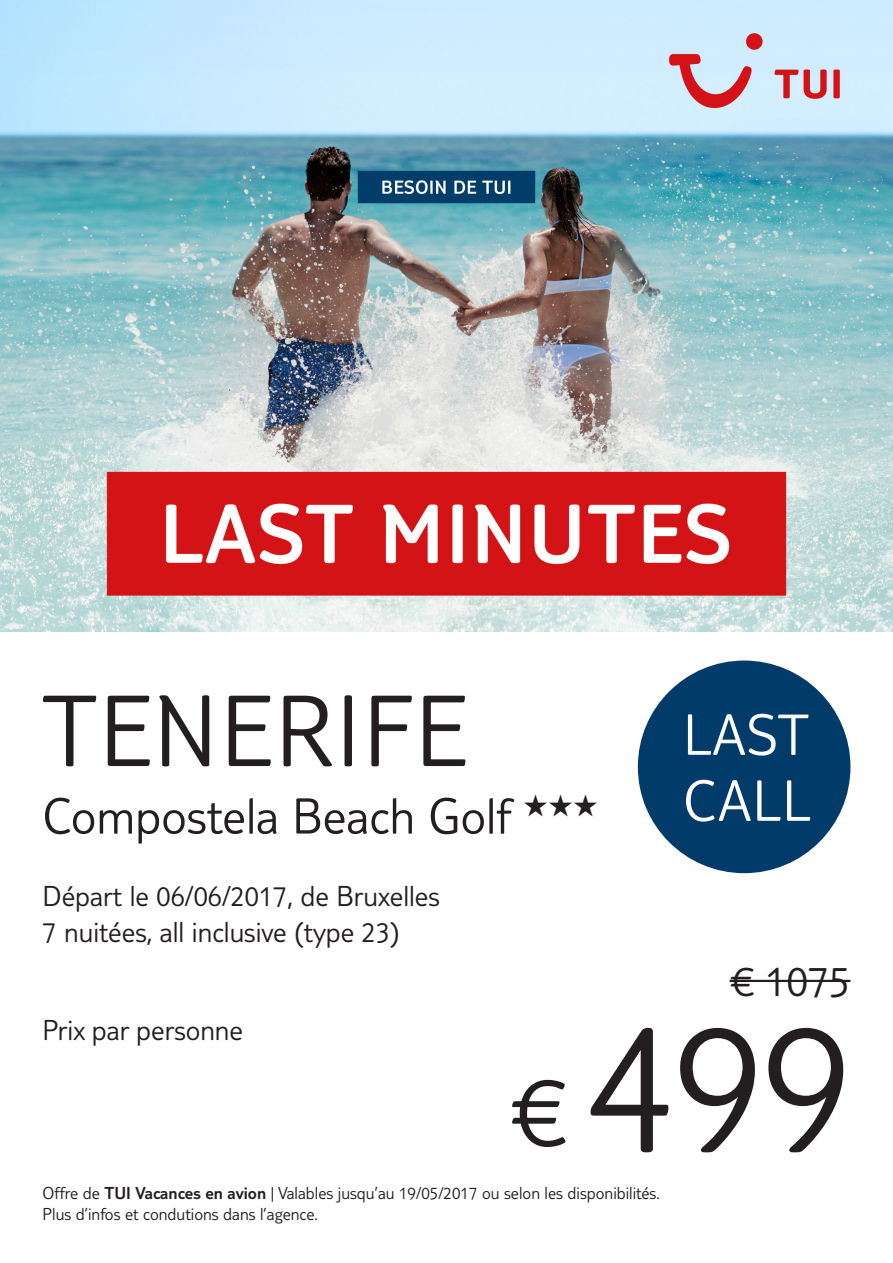
<style>
.page{position:relative;width:893px;height:1263px;background:#fff}
.page>*{position:absolute;margin:0;border:0;box-sizing:border-box;transform-origin:0 0}
.Prijs{font:300 187.5px "TUI Type";color:#231f20}
.Bestemming{font:300 105px "TUI Type";letter-spacing:.025em;color:#231f20}
.t1{font:300 60px/66px "TUI Type";letter-spacing:.025em;color:#fff}
.Bestemming-2{font:300 52.5px "TUI Type";color:#231f20}
.Prijs-2{font:300 45px "TUI Type";color:#231f20}
.Bestemming-3{font:300 30px "TUI Type";color:#231f20}
.t2{font:300 18px "TUI Type";color:#231f20}
.s1{font-size:105px}
.s2{font-style:inherit}
</style>
<div class="page">
<img style="left:0;top:0;width:893px;height:631px">
<hr style="left:730px;top:980px;width:120px;height:2px;background:#231f20">
<div style="left:638px;top:660px;width:212px;height:213px;background:#003b6a;border-radius:50%"></div>
<p class="Bestemming" style="left:43px;top:672px;width:426px">TENERIFE</p>
<p class="Bestemming-2" style="left:43px;top:786px;width:557px">Compostela Beach Golf ❑</p>
<p class="Bestemming-3" style="left:43px;top:879px;width:399px">Départ le 06/06/2017, de Bruxelles</p>
<p class="Bestemming-3" style="left:43px;top:915px;width:359px">7 nuitées, all inclusive (type 23)</p>
<p class="t1" style="left:683px;top:701px;width:129px">LAST<br>CALL</p>
<p class="Prijs-2" style="left:730px;top:955px;width:122px">€ 1075</p>
<p class="Bestemming-3" style="left:43px;top:1013px;width:202px">Prix par personne</p>
<p class="Prijs" style="left:509px;top:978px;width:343px"><span class="s1">€</span> 499</p>
<p class="t2" style="left:43px;top:1183px;width:619px">Offre de <span class="s2">TUI Vacances en avion</span> | Valables jusqu’au 19/05/2017 ou selon les disponibilités.</p>
<p class="t2" style="left:43px;top:1204px;width:277px">Plus d’infos et condutions dans l’agence.</p>
</div>
